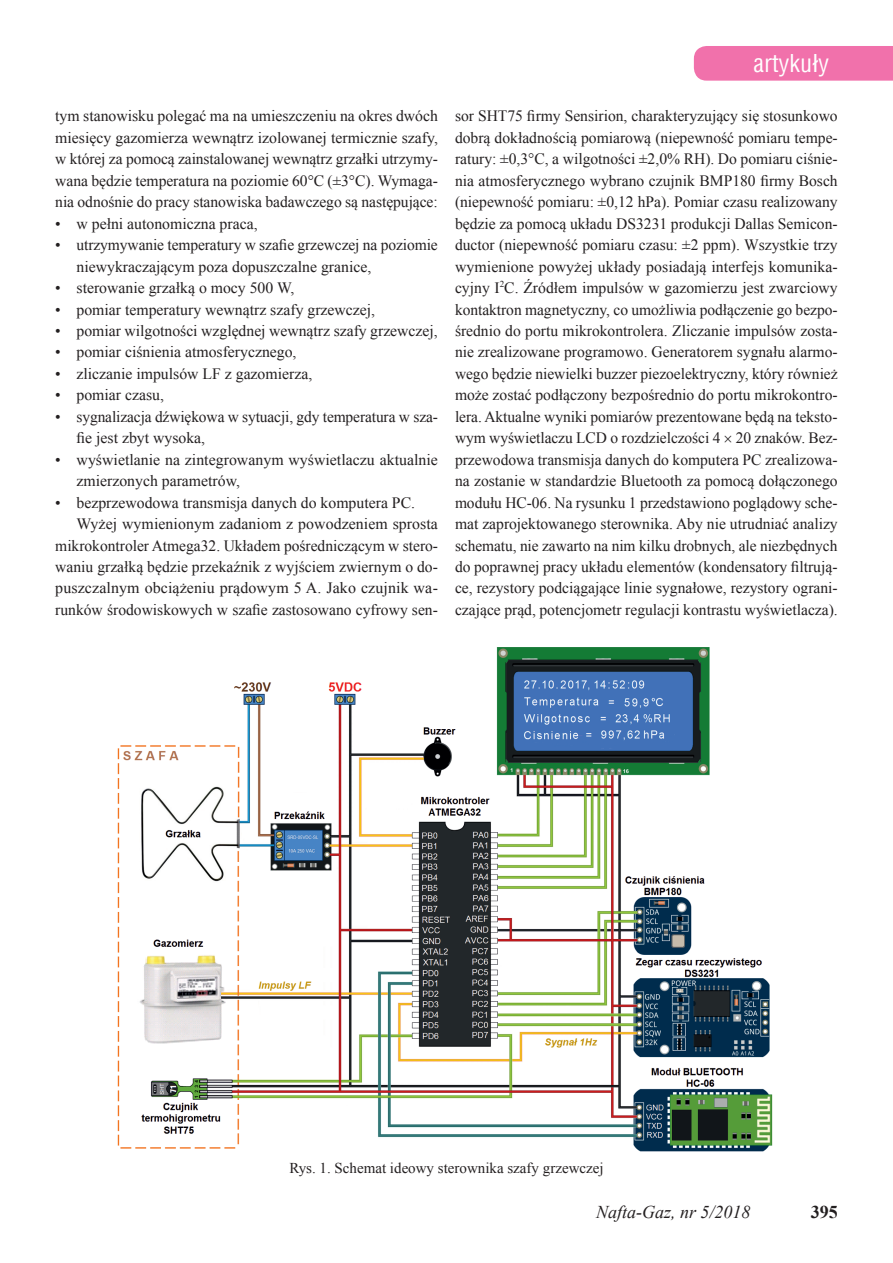
<style>
.page{position:relative;width:893px;height:1263px;background:#fff}
.page>*{position:absolute;margin:0;border:0;box-sizing:border-box;transform-origin:0 0}
.t1{font:24px "Switzerland Condensed";color:#fff}
.t2{font:italic 18px "Times New Roman";color:#231f20}
.t3{font:700 18px "Times New Roman";color:#231f20}
.t4{font:15.75px/21.5px "Times New Roman";color:#231f20}
.t5{font:15px "Times New Roman";color:#231f20}
</style>
<div class="page">
<div style="left:694px;top:46px;width:199px;height:35px;background:#f171ab"></div>
<img style="left:117px;top:647px;width:656px;height:505px">
<p class="t4" style="left:55px;top:105px;width:384px;text-align:justify">tym stanowisku polegać ma na umieszczeniu na okres dwóch miesięcy gazomierza wewnątrz izolowanej termicznie szafy, w której za pomocą zainstalowanej wewnątrz grzałki utrzymy&shy;wana będzie temperatura na poziomie 60°C (±3°C). Wymaga&shy;nia odnośnie do pracy stanowiska badawczego są następujące:</p>
<p class="t4" style="left:55px;top:212px;width:204px">• w pełni autonomiczna praca,</p>
<p class="t4" style="left:77px;top:234px;width:363px;text-indent:-21px">• utrzymywanie temperatury w szafie grzewczej na poziomie niewykraczającym poza dopuszczalne granice,</p>
<p class="t4" style="left:55px;top:277px;width:241px">• sterowanie grzałką o mocy 500 W,</p>
<p class="t4" style="left:55px;top:298px;width:321px">• pomiar temperatury wewnątrz szafy grzewczej,</p>
<p class="t4" style="left:55px;top:320px;width:384px">• pomiar wilgotności względnej wewnątrz szafy grzewczej,</p>
<p class="t4" style="left:55px;top:341px;width:243px">• pomiar ciśnienia atmosferycznego,</p>
<p class="t4" style="left:55px;top:363px;width:259px">• zliczanie impulsów LF z gazomierza,</p>
<p class="t4" style="left:55px;top:384px;width:110px">• pomiar czasu,</p>
<p class="t4" style="left:77px;top:406px;width:363px;text-indent:-21px">• sygnalizacja dźwiękowa w sytuacji, gdy temperatura w sza&shy;fie jest zbyt wysoka,</p>
<p class="t4" style="left:77px;top:448px;width:363px;text-indent:-21px">• wyświetlanie na zintegrowanym wyświetlaczu aktualnie zmierzonych parametrów,</p>
<p class="t4" style="left:55px;top:491px;width:361px">• bezprzewodowa transmisja danych do komputera PC.</p>
<p class="t4" style="left:77px;top:513px;width:363px">Wyżej wymienionym zadaniom z powodzeniem sprosta</p>
<p class="t4" style="left:55px;top:534px;width:384px">mikrokontroler Atmega32. Układem pośredniczącym w stero-</p>
<p class="t4" style="left:55px;top:556px;width:384px">waniu grzałką będzie przekaźnik z wyjściem zwiernym o do-</p>
<p class="t4" style="left:55px;top:577px;width:384px">puszczalnym obciążeniu prądowym 5 A. Jako czujnik wa-</p>
<p class="t4" style="left:55px;top:599px;width:384px">runków środowiskowych w szafie zastosowano cyfrowy sen-</p>
<h1 class="t1" style="left:754px;top:48px;width:77px">artykuły</h1>
<p class="t4" style="left:455px;top:105px;width:384px;text-align:justify">sor SHT75 firmy Sensirion, charakteryzujący się stosunkowo dobrą dokładnością pomiarową (niepewność pomiaru tempe&shy;ratury: ±0,3°C, a wilgotności ±2,0% RH). Do pomiaru ciśnie&shy;nia atmosferycznego wybrano czujnik BMP180 firmy Bosch (niepewność pomiaru: ±0,12 hPa). Pomiar czasu realizowany będzie za pomocą układu DS3231 produkcji Dallas Semicon&shy;ductor (niepewność pomiaru czasu: ±2 ppm). Wszystkie trzy wymienione powyżej układy posiadają interfejs komunika&shy;cyjny I<sup>2</sup>C. Źródłem impulsów w gazomierzu jest zwarciowy kontaktron magnetyczny, co umożliwia podłączenie go bezpo&shy;średnio do portu mikrokontrolera. Zliczanie impulsów zosta&shy;nie zrealizowane programowo. Generatorem sygnału alarmo&shy;wego będzie niewielki buzzer piezoelektryczny, który również może zostać podłączony bezpośrednio do portu mikrokontro&shy;lera. Aktualne wyniki pomiarów prezentowane będą na teksto&shy;wym wyświetlaczu LCD o rozdzielczości 4 20 znaków. Bez&shy;przewodowa transmisja danych do komputera PC zrealizowa&shy;na zostanie w standardzie Bluetooth za pomocą dołączonego modułu HC-06. Na rysunku 1 przedstawiono poglądowy sche&shy;mat zaprojektowanego sterownika. Aby nie utrudniać analizy schematu, nie zawarto na nim kilku drobnych, ale niezbędnych do poprawnej pracy układu elementów (kondensatory filtrują&shy;ce, rezystory podciągające linie sygnałowe, rezystory ograni&shy;czające prąd, potencjometr regulacji kontrastu wyświetlacza).</p>
<p class="t5" style="left:289px;top:1158px;width:316px">Rys. 1. Schemat ideowy sterownika szafy grzewczej</p>
<p class="t2" style="left:596px;top:1200px;width:156px">Nafta-Gaz, nr 5/2018</p>
<p class="t3" style="left:811px;top:1199px;width:28px">395</p>
</div>
